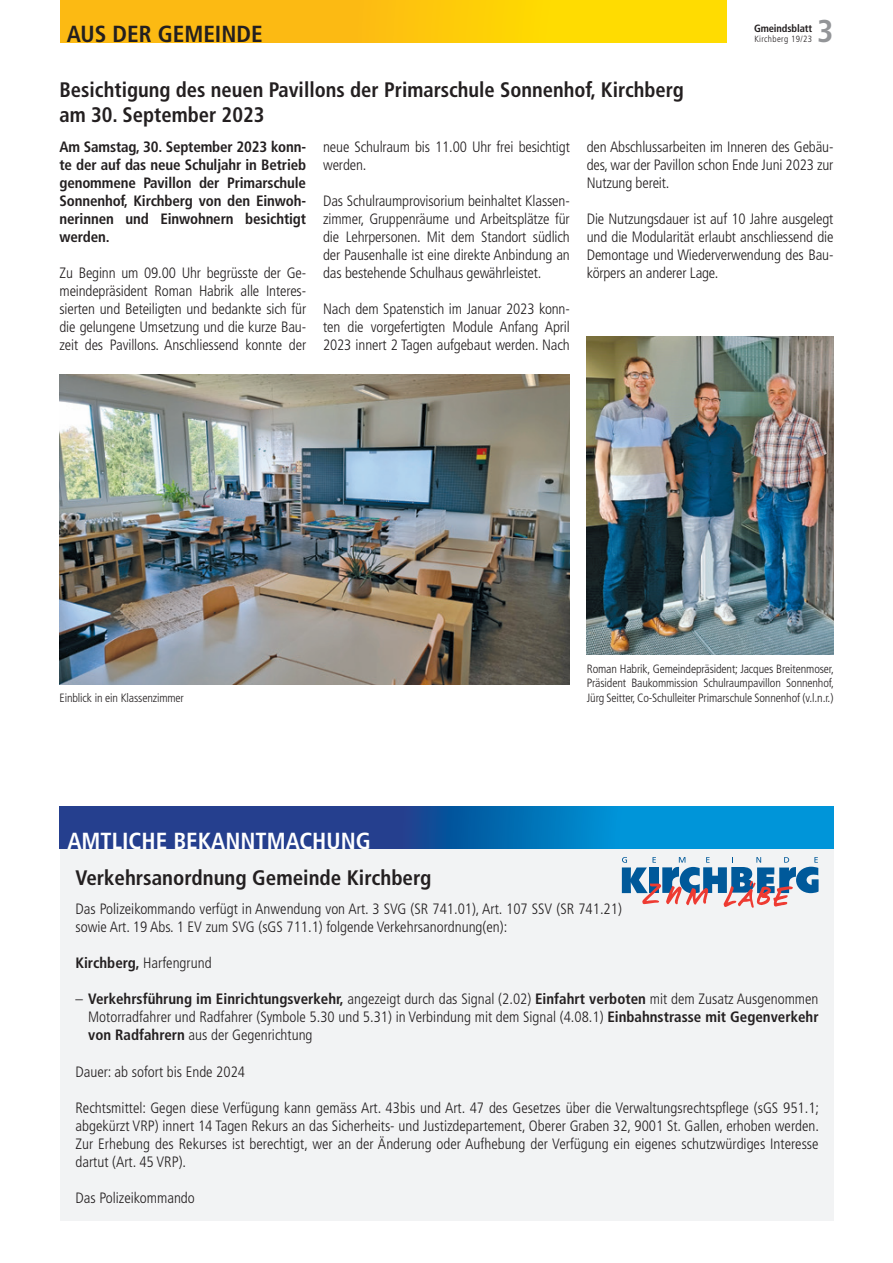
<style>
.page{position:relative;width:893px;height:1263px;background:#fff}
.page>*{position:absolute;margin:0;border:0;box-sizing:border-box;transform-origin:0 0}
.t1{font:700 condensed 31.5px "Frutiger LT Std";color:#939598}
.t2{font:700 condensed 23.25px "Frutiger LT Std";color:#fff}
.t3{font:700 condensed 23.25px "Frutiger LT Std";color:#231f20}
.t4{font:700 condensed 21px/25.2px "Frutiger LT Std";color:#231f20}
.t5{font:300 condensed 15px/18px "Frutiger LT Std";letter-spacing:-.01em;color:#231f20;text-align:justify}
.t6{font:700 condensed 15px/18px "Frutiger LT Std";letter-spacing:-.01em;color:#231f20;text-align:justify}
.t7{font:300 condensed 12px/14.2px "Frutiger LT Std";letter-spacing:-.01em;color:#231f20;text-align:justify}
.t8{font:700 condensed 10.5px "Frutiger LT Std";letter-spacing:-.01em;color:#231f20}
.t9{font:300 condensed 9px "Frutiger LT Std";letter-spacing:.04em;color:#231f20}
.s1{font-weight:700}
</style>
<div class="page">
<div style="left:61px;top:0;width:666px;height:42px;background:linear-gradient(to right,#fbb018,#ffe000)"></div>
<div style="left:60px;top:808px;width:773px;height:412px;background:#f2f3f4"></div>
<svg style="left:60px;top:806px;width:773px;height:43px;background:#1163ac"></svg>
<svg style="left:622px;top:857px;width:197px;height:51px"></svg>
<img style="left:60px;top:374px;width:510px;height:311px">
<img style="left:587px;top:336px;width:246px;height:319px">
<h1 class="t1" style="left:817px;top:13px;width:18px">3</h1>
<p class="t8" style="left:754px;top:22px;width:60px">Gmeindsblatt</p>
<h2 class="t3" style="left:67px;top:21px;width:197px">AUS DER GEMEINDE</h2>
<p class="t9" style="left:754px;top:34px;width:59px">Kirchberg 19/23</p>
<h3 class="t4" style="left:60px;top:77px;width:626px">Besichtigung des neuen Pavillons der Primarschule Sonnenhof, Kirchberg am 30. September 2023</h3>
<p class="t6" style="left:60px;top:137px;width:248px">Am Samstag, 30. September 2023 konn&shy;te der auf das neue Schuljahr in Betrieb genommene Pavillon der Primarschule Sonnenhof, Kirchberg von den Einwoh&shy;nerinnen und Einwohnern besichtigt werden.</p>
<p class="t5" style="left:60px;top:264px;width:248px">Zu Beginn um 09.00 Uhr begrüsste der Ge&shy;meindepräsident Roman Habrik alle Interes&shy;sierten und Beteiligten und bedankte sich für die gelungene Umsetzung und die kurze Bau&shy;zeit des Pavillons. Anschliessend konnte der</p>
<p class="t5" style="left:323px;top:138px;width:248px">neue Schulraum bis 11.00 Uhr frei besichtigt werden.</p>
<p class="t5" style="left:323px;top:192px;width:248px">Das Schulraumprovisorium beinhaltet Klassen&shy;zimmer, Gruppenräume und Arbeitsplätze für die Lehrpersonen. Mit dem Standort südlich der Pausenhalle ist eine direkte Anbindung an das bestehende Schulhaus gewährleistet.</p>
<p class="t5" style="left:323px;top:300px;width:248px">Nach dem Spatenstich im Januar 2023 konn&shy;ten die vorgefertigten Module Anfang April 2023 innert 2 Tagen aufgebaut werden. Nach</p>
<p class="t5" style="left:587px;top:138px;width:248px">den Abschlussarbeiten im Inneren des Gebäu&shy;des, war der Pavillon schon Ende Juni 2023 zur Nutzung bereit.</p>
<p class="t5" style="left:587px;top:210px;width:248px">Die Nutzungsdauer ist auf 10 Jahre ausgelegt und die Modularität erlaubt anschliessend die Demontage und Wiederverwendung des Bau&shy;körpers an anderer Lage.</p>
<p class="t7" style="left:60px;top:690px;width:126px">Einblick in ein Klassenzimmer</p>
<p class="t7" style="left:587px;top:662px;width:249px">Roman Habrik, Gemeindepräsident; Jacques Breitenmoser, Präsident Baukommission Schulraumpavillon Sonnenhof, Jürg Seitter, Co-Schulleiter Primarschule Sonnenhof (v.l.n.r.)</p>
<h2 class="t2" style="left:67px;top:827px;width:305px">AMTLICHE BEKANNTMACHUNG</h2>
<h3 class="t4" style="left:75px;top:865px;width:358px">Verkehrsanordnung Gemeinde Kirchberg</h3>
<p class="t5" style="left:75px;top:900px;width:548px">Das Polizeikommando verfügt in Anwendung von Art. 3 SVG (SR 741.01), Art. 107 SSV (SR 741.21) sowie Art. 19 Abs. 1 EV zum SVG (sGS 711.1) folgende Verkehrsanordnung(en):</p>
<p class="t5" style="left:75px;top:954px;width:138px"><span class="s1">Kirchberg,</span> Harfengrund</p>
<p class="t5" style="left:88px;top:990px;width:732px;text-indent:-13px">– <span class="s1">Verkehrsführung im Einrichtungsverkehr,</span> angezeigt durch das Signal (2.02) <span class="s1">Einfahrt verboten</span> mit dem Zusatz Ausgenommen Motorradfahrer und Radfahrer (Symbole 5.30 und 5.31) in Verbindung mit dem Signal (4.08.1) <span class="s1">Einbahnstrasse mit Gegenverkehr von Radfahrern</span> aus der Gegenrichtung</p>
<p class="t5" style="left:75px;top:1062px;width:171px">Dauer: ab sofort bis Ende 2024</p>
<p class="t5" style="left:75px;top:1098px;width:745px">Rechtsmittel: Gegen diese Verfügung kann gemäss Art. 43bis und Art. 47 des Gesetzes über die Verwaltungsrechtspflege (sGS 951.1; abgekürzt VRP) innert 14 Tagen Rekurs an das Sicherheits- und Justizdepartement, Oberer Graben 32, 9001 St. Gallen, erhoben werden.<br>Zur Erhebung des Rekurses ist berechtigt, wer an der Änderung oder Aufhebung der Verfügung ein eigenes schutzwürdiges Interesse dartut (Art. 45 VRP).</p>
<p class="t5" style="left:75px;top:1188px;width:121px">Das Polizeikommando</p>
</div>
